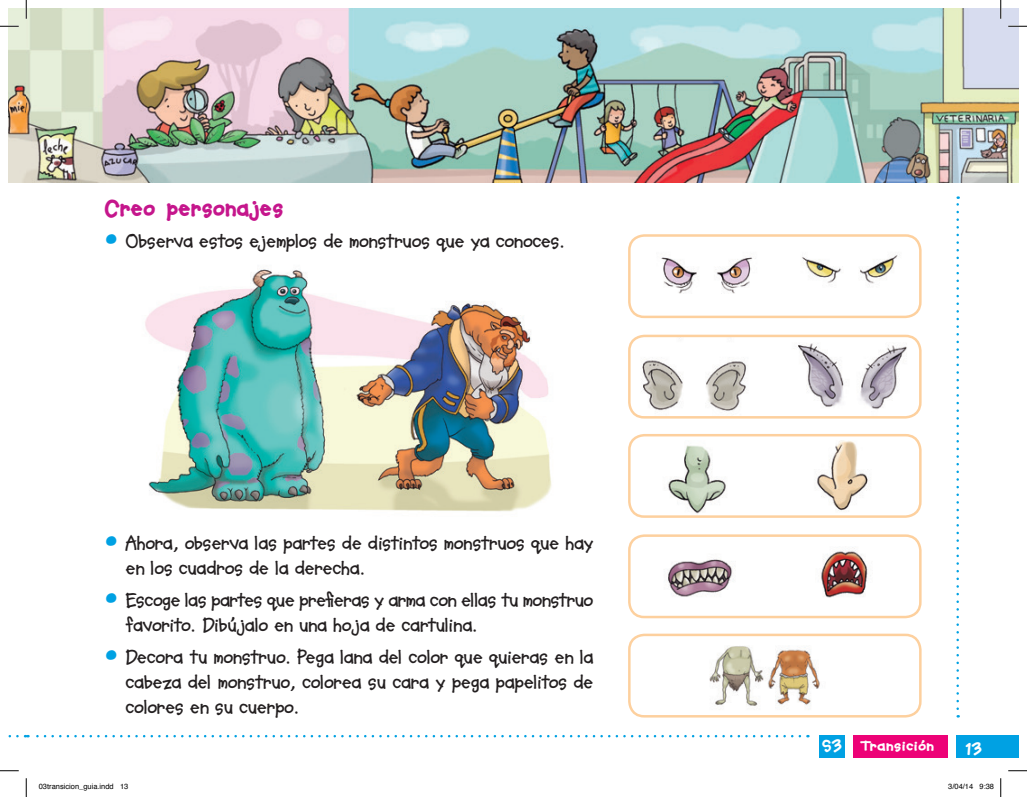
<style>
.page{position:relative;width:1027px;height:797px;background:#fff}
.page>*{position:absolute;margin:0;border:0;box-sizing:border-box;transform-origin:0 0}
.t1{font:800 25px "Soupbone OT";letter-spacing:-.005em;color:#c5168c}
.t2{font:700 20px/25px "Soupbone OT";letter-spacing:-.005em;color:#231f20}
.t3{font:800 17.5px "Soupbone OT";color:#fff}
.t4{font:800 15px "Soupbone OT";letter-spacing:.02em;color:#fff;scale:1.1 1}
.t5{font:7.5px "Helvetica";color:#000}
.s1{color:#00a1e3}
.s2{font-size:17.5px}
</style>
<div class="page">
<img style="left:9px;top:9px;width:1009px;height:173px">
<img style="left:631px;top:237px;width:288px;height:56px">
<img style="left:709px;top:646px;width:111px;height:60px">
<img style="left:631px;top:540px;width:286px;height:67px">
<img style="left:631px;top:437px;width:288px;height:78px">
<img style="left:630px;top:337px;width:290px;height:82px">
<div style="left:628px;top:234px;width:294px;height:84px;border:2px solid #fdd09e;border-radius:15px"></div>
<div style="left:628px;top:335px;width:294px;height:83px;border:2px solid #fdd09e;border-radius:15px"></div>
<div style="left:628px;top:434px;width:294px;height:84px;border:2px solid #fdd09e;border-radius:15px"></div>
<div style="left:628px;top:534px;width:294px;height:84px;border:2px solid #fdd09e;border-radius:15px"></div>
<div style="left:628px;top:633px;width:294px;height:84px;border:2px solid #fdd09e;border-radius:15px"></div>
<img style="left:145px;top:269px;width:407px;height:243px">
<div style="left:853px;top:735px;width:95px;height:22px;background:#ed0277"></div>
<div style="left:956px;top:735px;width:62px;height:22px;background:#00a1e3"></div>
<div style="left:819px;top:735px;width:25px;height:22px;background:#00a1e3"></div>
<svg style="left:956px;top:196px;width:3px;height:512px"></svg>
<svg style="left:25px;top:735px;width:775px;height:2px"></svg>
<svg style="left:0;top:25px;width:19px;height:2px"></svg>
<svg style="left:1008px;top:25px;width:19px;height:2px"></svg>
<svg style="left:0;top:770px;width:19px;height:1px"></svg>
<svg style="left:1008px;top:770px;width:19px;height:1px"></svg>
<svg style="left:25px;top:0;width:2px;height:19px"></svg>
<svg style="left:25px;top:778px;width:2px;height:19px"></svg>
<svg style="left:1000px;top:0;width:1px;height:19px"></svg>
<svg style="left:1000px;top:778px;width:1px;height:19px"></svg>
<p class="t1" style="left:104px;top:193px;width:181px">Creo personajes</p>
<p class="t2" style="left:104px;top:228px;width:462px"><span class="s1">•</span> Observa estos ejemplos de monstruos que ya conoces.</p>
<p class="t2" style="left:125px;top:530px;width:469px;text-indent:-21px"><span class="s1">•</span> Ahora, observa las partes de distintos monstruos que hay en los cuadros de la derecha.</p>
<p class="t2" style="left:125px;top:587px;width:469px;text-indent:-21px"><span class="s1">•</span> Escoge las partes que prefieras y arma con ellas tu monstruo favorito. Dibújalo en una hoja de cartulina.</p>
<p class="t2" style="left:125px;top:644px;width:469px;text-align:justify;text-indent:-21px"><span class="s1">•</span> Decora tu monstruo. Pega lana del color que quieras en la cabeza del monstruo, colorea su cara y pega papelitos de colores en su cuerpo.</p>
<p class="t4" style="left:822px;top:737px;width:104px"><span class="s2">S3</span> Transición</p>
<p class="t3" style="left:965px;top:737px;width:18px">13</p>
<p class="t5" style="left:39px;top:781px;width:91px">03transicion_guia.indd 13</p>
<p class="t5" style="left:948px;top:781px;width:47px">3/04/14 9:38</p>
</div>
